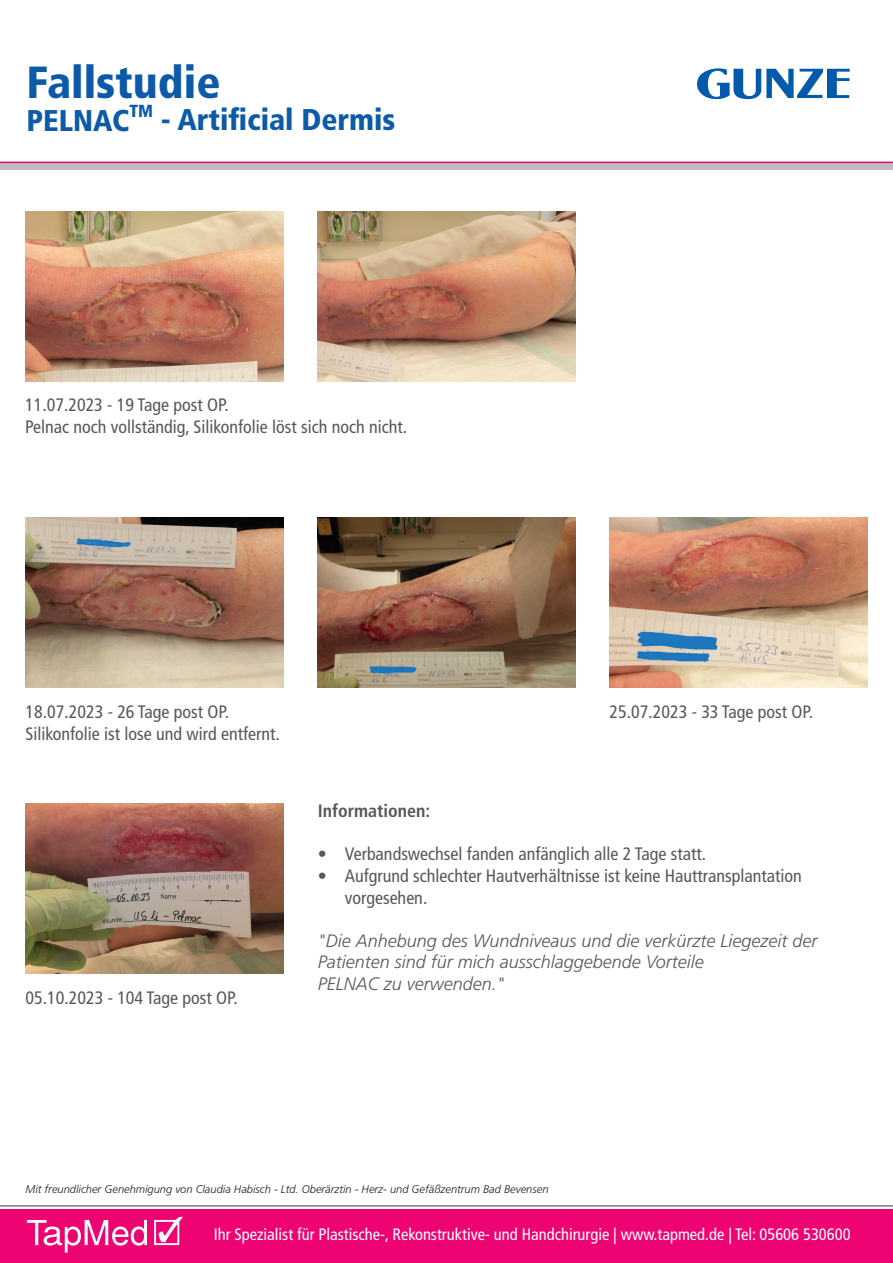
<style>
.page{position:relative;width:893px;height:1263px;background:#fff}
.page>*{position:absolute;margin:0;border:0;box-sizing:border-box;transform-origin:0 0}
.t1{font:900 condensed 45px "Frutiger LT Std";color:#0c5aa8}
.t2{font:900 condensed 30px "Frutiger LT Std";color:#0c5aa8}
.t3{font:condensed 18px/21.6px "Frutiger LT Std";color:#57585a}
.t4{font:italic 300 18px/21.6px "Frutiger LT Std";color:#57585a}
.t5{font:700 condensed 18px "Frutiger LT Std";color:#57585a}
.t6{font:condensed 16.5px "Frutiger LT Std";color:#fff}
.t7{font:italic 300 11.1px "Frutiger LT Std";color:#231f20}
</style>
<div class="page">
<svg style="left:0;top:163px;width:893px;height:7px;background:#bcbabe"></svg>
<div style="left:0;top:1210px;width:893px;height:53px;background:#ed0372"></div>
<hr style="left:0;top:162px;width:893px;height:1px;background:#ed0372">
<svg style="left:154px;top:1217px;width:29px;height:28px"></svg>
<svg style="left:27px;top:1220px;width:120px;height:32px"></svg>
<hr style="left:0;top:1205px;width:893px;height:1px;background:#76787b">
<svg style="left:697px;top:68px;width:153px;height:32px"></svg>
<img style="left:25px;top:211px;width:258px;height:170px">
<img style="left:317px;top:211px;width:258px;height:170px">
<img style="left:26px;top:518px;width:257px;height:170px">
<img style="left:317px;top:518px;width:258px;height:170px">
<img style="left:609px;top:518px;width:258px;height:170px">
<img style="left:26px;top:804px;width:257px;height:170px">
<div style="left:177px;top:889px;width:67px;height:11px;background:#b9aa9d"></div>
<h1 class="t1" style="left:27px;top:55px;width:195px">Fallstudie</h1>
<h2 class="t2" style="left:27px;top:101px;width:370px">PELNAC<sup>TM</sup> - Artificial Dermis</h2>
<p class="t3" style="left:25px;top:394px;width:383px">11.07.2023 - 19 Tage post OP.<br>Pelnac noch vollständig, Silikonfolie löst sich noch nicht.</p>
<p class="t3" style="left:26px;top:701px;width:256px">18.07.2023 - 26 Tage post OP.<br>Silikonfolie ist lose und wird entfernt.</p>
<p class="t3" style="left:610px;top:701px;width:205px">25.07.2023 - 33 Tage post OP.</p>
<p class="t3" style="left:26px;top:987px;width:214px">05.10.2023 - 104 Tage post OP.</p>
<p class="t5" style="left:318px;top:800px;width:114px">Informationen:</p>
<p class="t3" style="left:318px;top:843px;width:390px">• Verbandswechsel fanden anfänglich alle 2 Tage statt.</p>
<p class="t3" style="left:345px;top:865px;width:459px;text-indent:-27px">• Aufgrund schlechter Hautverhältnisse ist keine Hauttransplantation vorgesehen.</p>
<p class="t4" style="left:318px;top:930px;width:501px">"Die Anhebung des Wundniveaus und die verkürzte Liegezeit der<br>Patienten sind für mich ausschlaggebende Vorteile<br>PELNAC zu verwenden."</p>
<p class="t7" style="left:25px;top:1183px;width:524px">Mit freundlicher Genehmigung von Claudia Habisch - Ltd. Oberärztin - Herz- und Gefäßzentrum Bad Bevensen</p>
<p class="t6" style="left:214px;top:1224px;width:638px">Ihr Spezialist für Plastische-, Rekonstruktive- und Handchirurgie | www.tapmed.de | Tel: 05606 530600</p>
</div>
